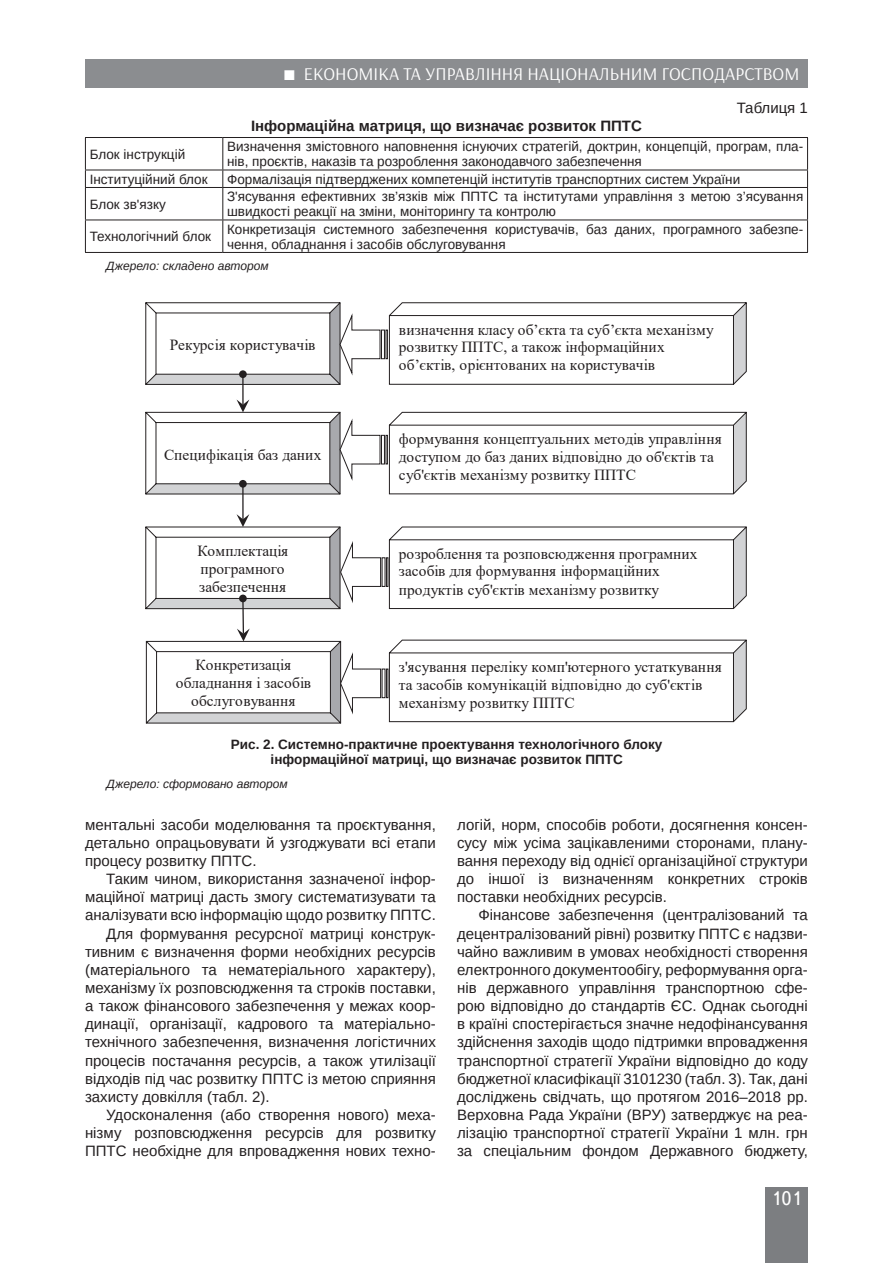
<style>
.page{position:relative;width:893px;height:1263px;background:#fff}
.page>*{position:absolute;margin:0;border:0;box-sizing:border-box;transform-origin:0 0}
.t1{font:19.5px "Ukrainian Text";color:#fff}
.t2{font:18px "Arsenal";color:#fff}
.t3{font:15.45px/17.9px "Times New Roman";color:#231f20}
.t4{font:15px/18.1px "Arimo";color:#231f20;text-align:justify}
.t5{font:700 15px "Arimo";color:#231f20}
.t6{font:13.5px/15px "Arimo";color:#231f20}
.t7{font:700 13.5px/15px "Arimo";color:#231f20;text-align:center}
.t8{font:italic 12px "Arimo";color:#231f20}
</style>
<div class="page">
<div style="left:765px;top:1187px;width:43px;height:76px;background:#7c7e81"></div>
<div style="left:85px;top:59px;width:723px;height:29px;background:#8b8d90"></div>
<hr style="left:85px;top:137px;width:138px;height:1px;background:#231f20">
<hr style="left:85px;top:138px;width:1px;height:32px;background:#231f20">
<hr style="left:223px;top:137px;width:585px;height:1px;background:#231f20">
<hr style="left:222px;top:138px;width:1px;height:32px;background:#231f20">
<hr style="left:807px;top:138px;width:1px;height:32px;background:#231f20">
<hr style="left:85px;top:170px;width:138px;height:1px;background:#231f20">
<svg style="left:85px;top:170px;width:1px;height:17px"></svg>
<hr style="left:223px;top:170px;width:585px;height:1px;background:#231f20">
<svg style="left:222px;top:170px;width:1px;height:17px"></svg>
<svg style="left:807px;top:170px;width:1px;height:17px"></svg>
<hr style="left:85px;top:187px;width:138px;height:1px;background:#231f20">
<hr style="left:85px;top:188px;width:1px;height:32px;background:#231f20">
<hr style="left:223px;top:187px;width:585px;height:1px;background:#231f20">
<hr style="left:222px;top:188px;width:1px;height:32px;background:#231f20">
<hr style="left:807px;top:188px;width:1px;height:32px;background:#231f20">
<hr style="left:85px;top:220px;width:138px;height:1px;background:#231f20">
<hr style="left:85px;top:220px;width:1px;height:32px;background:#231f20">
<hr style="left:223px;top:220px;width:585px;height:1px;background:#231f20">
<hr style="left:222px;top:220px;width:1px;height:32px;background:#231f20">
<hr style="left:807px;top:220px;width:1px;height:32px;background:#231f20">
<hr style="left:85px;top:252px;width:138px;height:1px;background:#231f20">
<hr style="left:223px;top:252px;width:585px;height:1px;background:#231f20">
<svg style="left:145px;top:302px;width:602px;height:83px"></svg>
<hr style="left:242px;top:374px;width:2px;height:31px;background:#231f20">
<svg style="left:145px;top:399px;width:602px;height:96px"></svg>
<div style="left:239px;top:370px;width:8px;height:8px;background:#231f20;border-radius:50%"></div>
<hr style="left:242px;top:484px;width:2px;height:35px;background:#231f20">
<div style="left:239px;top:480px;width:8px;height:8px;background:#231f20;border-radius:50%"></div>
<svg style="left:145px;top:514px;width:602px;height:210px"></svg>
<div style="left:239px;top:595px;width:8px;height:7px;background:#231f20;border-radius:50%"></div>
<p class="t2" style="left:304px;top:63px;width:497px">ЕКОНОМІКА ТА УПРАВЛІННЯ НАЦІОНАЛЬНИМ ГОСПОДАРСТВОМ</p>
<p class="t4" style="left:737px;top:99px;width:73px">Таблиця 1</p>
<p class="t5" style="left:251px;top:116px;width:392px">Інформаційна матриця, що визначає розвиток ППТС</p>
<p class="t6" style="left:90px;top:147px;width:97px">Блок інструкцій</p>
<p class="t6" style="left:227px;top:139px;width:578px">Визначення змістовного наповнення існуючих стратегій, доктрин, концепцій, програм, пла&shy;нів, проєктів, наказів та розроблення законодавчого забезпечення</p>
<p class="t6" style="left:90px;top:172px;width:119px">Інституційний блок</p>
<p class="t6" style="left:227px;top:172px;width:515px">Формалізація підтверджених компетенцій інститутів транспортних систем України</p>
<p class="t6" style="left:90px;top:197px;width:78px">Блок зв'язку</p>
<p class="t6" style="left:227px;top:189px;width:578px">З'ясування ефективних зв’язків між ППТС та інститутами управління з метою з’ясування швидкості реакції на зміни, моніторингу та контролю</p>
<p class="t6" style="left:90px;top:229px;width:123px">Технологічний блок</p>
<p class="t6" style="left:227px;top:222px;width:578px">Конкретизація системного забезпечення користувачів, баз даних, програмного забезпе&shy;чення, обладнання і засобів обслуговування</p>
<p class="t8" style="left:106px;top:258px;width:164px">Джерело: складено автором</p>
<p class="t3" style="left:170px;top:336px;width:147px">Рекурсія користувачів</p>
<p class="t3" style="left:164px;top:445px;width:159px">Специфікація баз даних</p>
<p class="t3" style="left:399px;top:320px;width:316px">визначення класу об’єкта та суб’єкта механізму розвитку ППТС, а також інформаційних об’єктів, орієнтованих на користувачів</p>
<p class="t3" style="left:399px;top:430px;width:324px">формування концептуальних методів управління доступом до баз даних відповідно до об'єктів та суб'єктів механізму розвитку ППТС</p>
<p class="t3" style="left:197px;top:542px;width:92px">Комплектація програмного забезпечення</p>
<p class="t3" style="left:399px;top:544px;width:300px">розроблення та розповсюдження програмних засобів для формування інформаційних продуктів суб'єктів механізму розвитку</p>
<p class="t3" style="left:176px;top:656px;width:137px;text-align:center">Конкретизація обладнання і засобів обслуговування</p>
<p class="t3" style="left:399px;top:657px;width:324px">з'ясування переліку комп'ютерного устаткування та засобів комунікацій відповідно до суб'єктів механізму розвитку ППТС</p>
<p class="t7" style="left:231px;top:737px;width:433px">Рис. 2. Системно-практичне проектування технологічного блоку інформаційної матриці, що визначає розвиток ППТС</p>
<p class="t8" style="left:107px;top:775px;width:182px">Джерело: сформовано автором</p>
<p class="t4" style="left:85px;top:815px;width:352px">ментальні засоби моделювання та проєктування, детально опрацьовувати й узгоджувати всі етапи процесу розвитку ППТС.</p>
<p class="t4" style="left:106px;top:870px;width:331px">Таким чином, використання зазначеної інфор-</p>
<p class="t4" style="left:85px;top:888px;width:352px">маційної матриці дасть змогу систематизувати та</p>
<p class="t4" style="left:85px;top:906px;width:352px">аналізувати всю інформацію щодо розвитку ППТС.</p>
<p class="t4" style="left:106px;top:924px;width:331px">Для формування ресурсної матриці конструк-</p>
<p class="t4" style="left:85px;top:942px;width:352px">тивним є визначення форми необхідних ресурсів</p>
<p class="t4" style="left:85px;top:961px;width:352px">(матеріального та нематеріального характеру),</p>
<p class="t4" style="left:85px;top:979px;width:352px">механізму їх розповсюдження та строків поставки,</p>
<p class="t4" style="left:85px;top:997px;width:352px">а також фінансового забезпечення у межах коор-</p>
<p class="t4" style="left:85px;top:1015px;width:352px">динації, організації, кадрового та матеріально-</p>
<p class="t4" style="left:85px;top:1033px;width:352px">технічного забезпечення, визначення логістичних</p>
<p class="t4" style="left:85px;top:1051px;width:352px">процесів постачання ресурсів, а також утилізації</p>
<p class="t4" style="left:85px;top:1069px;width:352px">відходів під час розвитку ППТС із метою сприяння</p>
<p class="t4" style="left:85px;top:1088px;width:186px">захисту довкілля (табл. 2).</p>
<p class="t4" style="left:106px;top:1106px;width:331px">Удосконалення (або створення нового) меха-</p>
<p class="t4" style="left:85px;top:1124px;width:352px">нізму розповсюдження ресурсів для розвитку</p>
<p class="t4" style="left:85px;top:1142px;width:352px">ППТС необхідне для впровадження нових техно-</p>
<p class="t4" style="left:457px;top:815px;width:352px">логій, норм, способів роботи, досягнення консен&shy;сусу між усіма зацікавленими сторонами, плану&shy;вання переходу від однієї організаційної структури до іншої із визначенням конкретних строків поставки необхідних ресурсів.</p>
<p class="t4" style="left:457px;top:906px;width:352px;text-indent:21px">Фінансове забезпечення (централізований та децентралізований рівні) розвитку ППТС є надзви&shy;чайно важливим в умовах необхідності створення електронного документообігу, реформування орга&shy;нів державного управління транспортною сфе&shy;рою відповідно до стандартів ЄС. Однак сьогодні в країні спостерігається значне недофінансування здійснення заходів щодо підтримки впровадження транспортної стратегії України відповідно до коду бюджетної класифікації 3101230 (табл. 3). Так, дані досліджень свідчать, що протягом 2016–2018 рр.<br>Верховна Рада України (ВРУ) затверджує на реа&shy;лізацію транспортної стратегії України 1 млн. грн за спеціальним фондом Державного бюджету,</p>
<h1 class="t1" style="left:771px;top:1188px;width:32px">101</h1>
</div>
